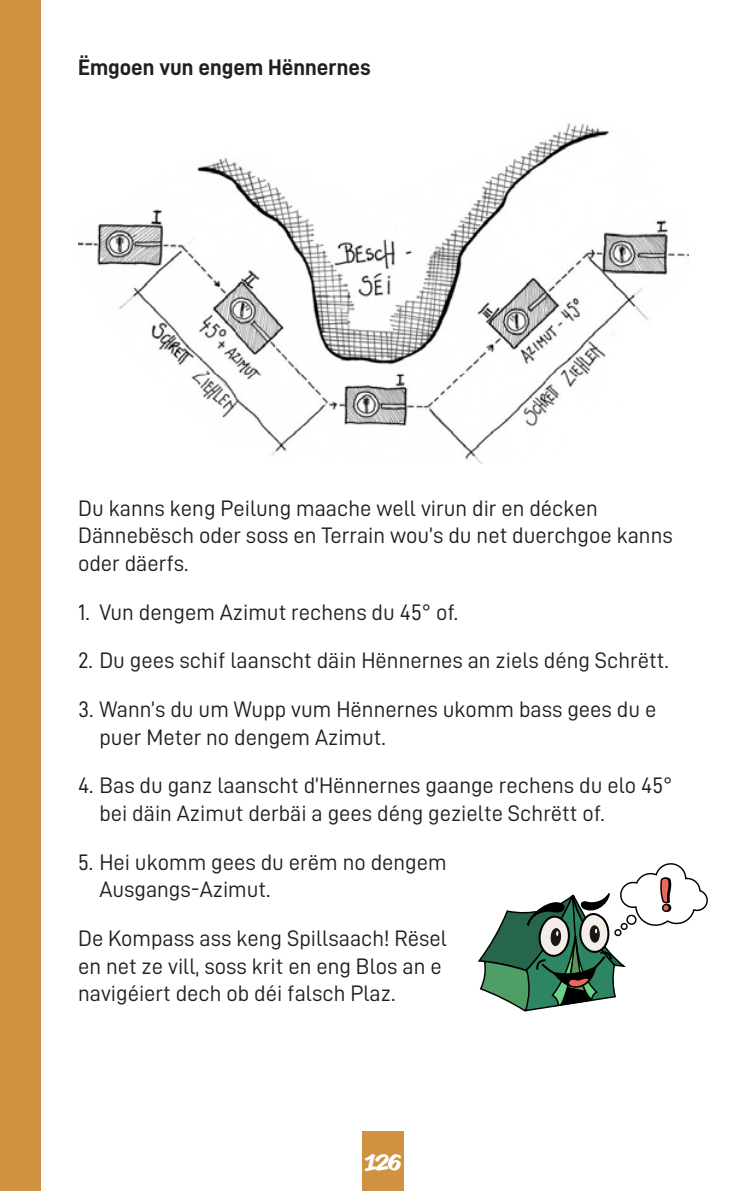
<style>
.page{position:relative;width:745px;height:1191px;background:#fff}
.page>*{position:absolute;margin:0;border:0;box-sizing:border-box;transform-origin:0 0}
.t1{font:22.5px/27.5px "D DIN";color:#231f20}
.t2{font:22.5px "D DIN Bold";color:#231f20}
.t3{font:700 22.5px "Reklame Script";color:#fff}
</style>
<div class="page">
<div style="left:0;top:0;width:41px;height:1191px;background:#ce9241"></div>
<div style="left:362px;top:1131px;width:41px;height:60px;background:#ce9241"></div>
<img style="left:78px;top:123px;width:609px;height:340px">
<svg style="left:478px;top:863px;width:230px;height:149px"></svg>
<p class="t2" style="left:78px;top:55px;width:294px">Ëmgoen vun engem Hënnernes</p>
<p class="t1" style="left:78px;top:494px;width:596px">Du kanns keng Peilung maache well virun dir en décken<br>Dännebësch oder soss en Terrain wou’s du net duerchgoe kanns oder däerfs.</p>
<p class="t1" style="left:78px;top:598px;width:381px">1. Vun dengem Azimut rechens du 45° of.</p>
<p class="t1" style="left:78px;top:646px;width:592px">2. Du gees schif laanscht däin Hënnernes an ziels déng Schrëtt.</p>
<p class="t1" style="left:99px;top:695px;width:558px;text-indent:-21px">3. Wann’s du um Wupp vum Hënnernes ukomm bass gees du e puer Meter no dengem Azimut.</p>
<p class="t1" style="left:99px;top:771px;width:574px;text-indent:-21px">4. Bas du ganz laanscht d’Hënnernes gaange rechens du elo 45° bei däin Azimut derbäi a gees déng gezielte Schrëtt of.</p>
<p class="t1" style="left:99px;top:848px;width:348px;text-indent:-21px">5. Hei ukomm gees du erëm no dengem<br>Ausgangs-Azimut.</p>
<p class="t1" style="left:78px;top:924px;width:370px">De Kompass ass keng Spillsaach! Rësel en net ze vill, soss krit en eng Blos an e navigéiert dech ob déi falsch Plaz.</p>
<p class="t3" style="left:365px;top:1146px;width:37px">126</p>
</div>
